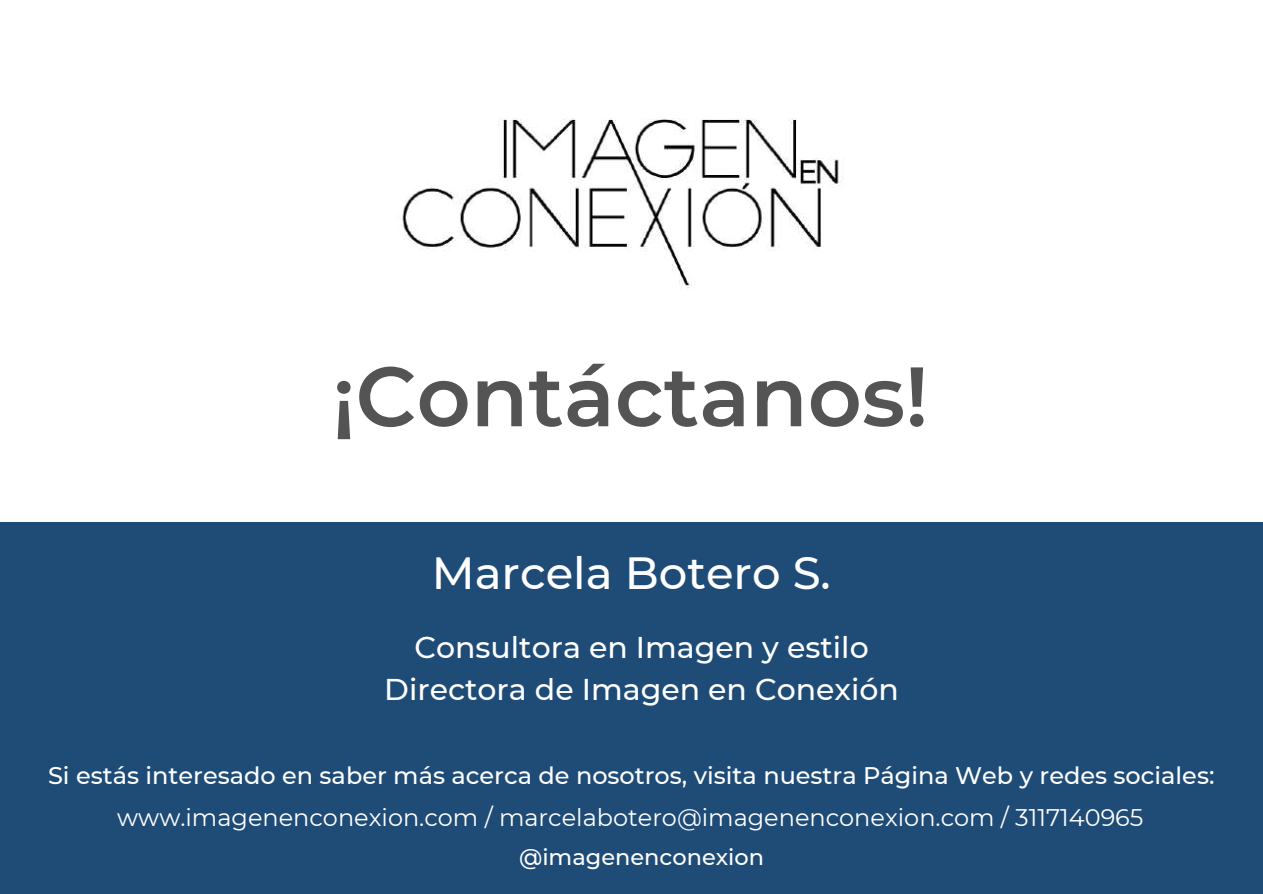
<style>
.page{position:relative;width:1263px;height:894px;background:#fff}
.page>*{position:absolute;margin:0;border:0;box-sizing:border-box;transform-origin:0 0}
.t1{font:600 84px "Montserrat";color:#545454}
.t2{font:500 45px "Montserrat";color:#fff}
.t3{font:500 30px/41.5px "Montserrat";color:#fff;text-align:center}
.t4{font:500 24px "Montserrat";color:#fff}
.t5{font:24px "Montserrat";color:#fff}
.t6{font:500 22.5px "Montserrat";color:#fff}
</style>
<div class="page">
<img style="left:400px;top:118px;width:442px;height:172px">
<div style="left:0;top:522px;width:1263px;height:371px;background:#1f4c77"></div>
<h1 class="t1" style="left:332px;top:345px;width:598px">¡Contáctanos!</h1>
<h2 class="t2" style="left:432px;top:545px;width:401px">Marcela Botero S.</h2>
<p class="t3" style="left:384px;top:626px;width:516px">Consultora en Imagen y estilo<br>Directora de Imagen en Conexión</p>
<p class="t4" style="left:48px;top:760px;width:1168px">Si estás interesado en saber más acerca de nosotros, visita nuestra Página Web y redes sociales:</p>
<p class="t5" style="left:117px;top:802px;width:1028px">www.imagenenconexion.com / marcelabotero@imagenenconexion.com / 3117140965</p>
<p class="t6" style="left:519px;top:842px;width:246px">@imagenenconexion</p>
</div>
